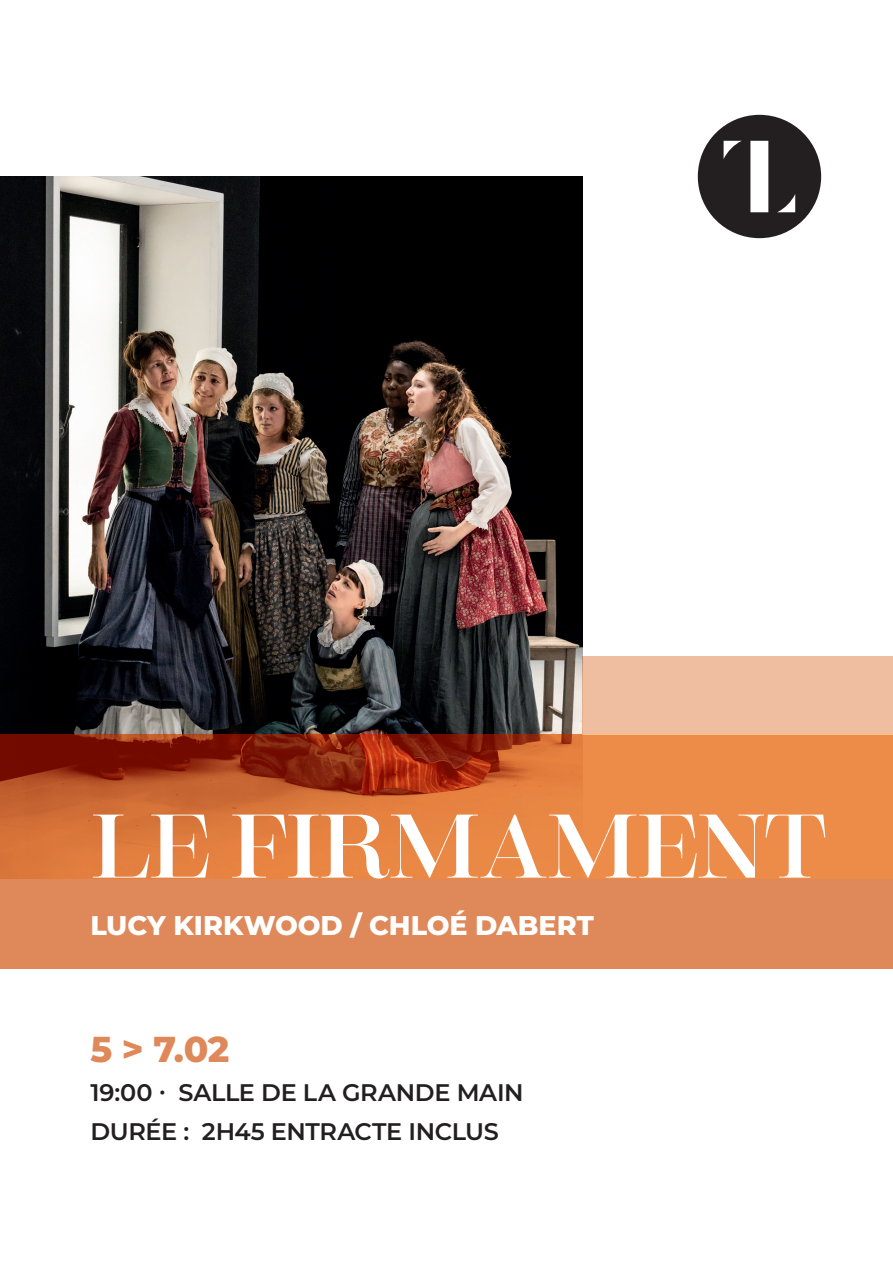
<style>
.page{position:relative;width:893px;height:1263px;background:#fff}
.page>*{position:absolute;margin:0;border:0;box-sizing:border-box;transform-origin:0 0}
.t1{font:90px "Encorpada Classic";letter-spacing:-.015em;color:#fff}
.t2{font:800 36px "Montserrat";color:#df8859}
.t3{font:800 27px "Montserrat";color:#fff}
.t4{font:600 24px/38.8px "Montserrat";letter-spacing:-.015em;color:#231f20}
</style>
<div class="page">
<svg style="left:698px;top:115px;width:123px;height:123px"></svg>
<div style="left:0;top:735px;width:893px;height:234px;background:#df8859"></div>
<div style="left:583px;top:656px;width:310px;height:79px;background:#efbea0"></div>
<img style="left:0;top:176px;width:583px;height:559px">
<svg style="left:0;top:735px;width:893px;height:144px;background:#d36f37"></svg>
<h1 class="t1" style="left:91px;top:784px;width:739px">LE FIRMAMENT</h1>
<p class="t3" style="left:90px;top:906px;width:505px">LUCY KIRKWOOD / CHLOÉ DABERT</p>
<h2 class="t2" style="left:90px;top:1023px;width:141px">5 &gt; 7.02</h2>
<p class="t4" style="left:90px;top:1072px;width:435px">19:00 · SALLE DE LA GRANDE MAIN<br>DURÉE : 2H45 ENTRACTE INCLUS</p>
</div>
